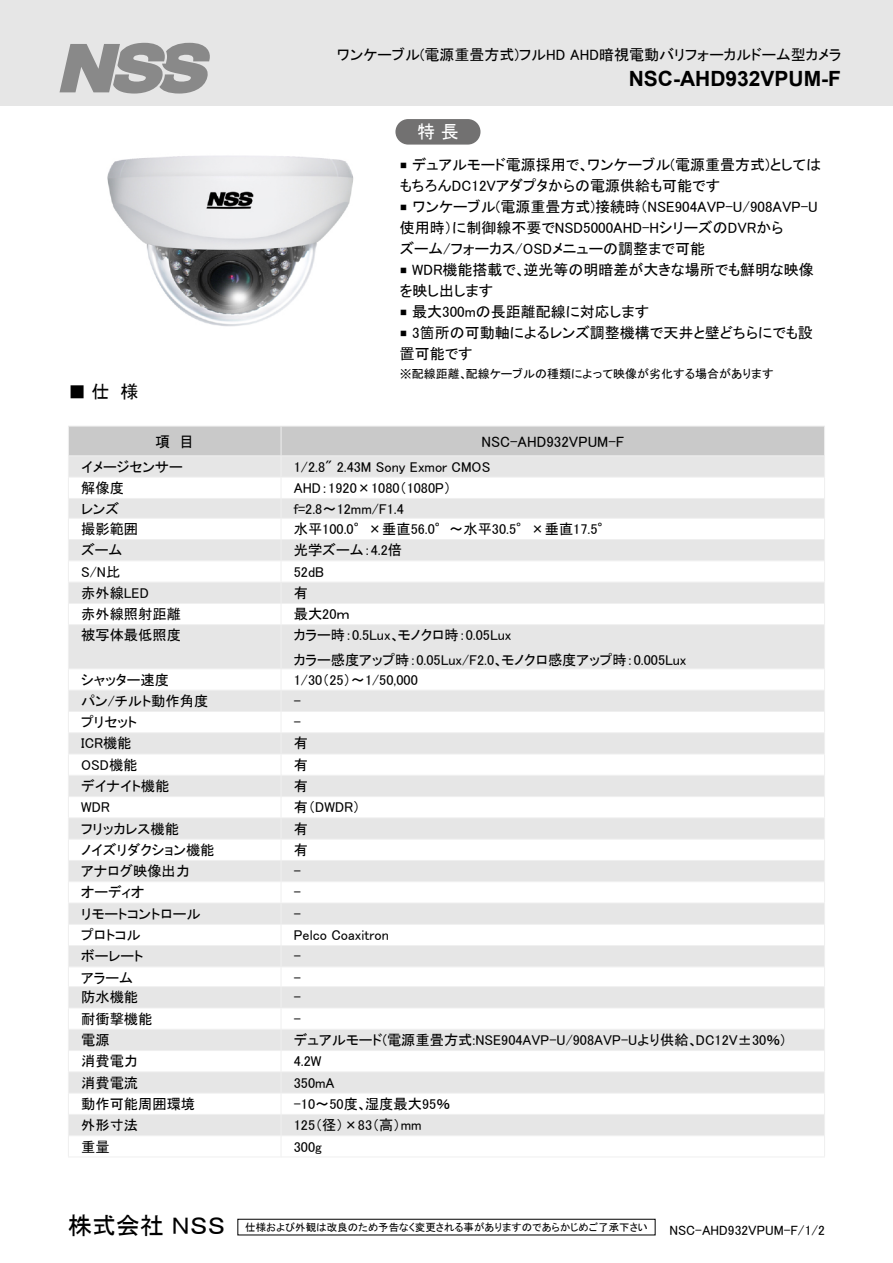
<style>
.page{position:relative;width:893px;height:1263px;background:#fff}
.page>*{position:absolute;margin:0;border:0;box-sizing:border-box;transform-origin:0 0}
.t1{font:24px "MS P Gothic";color:#000}
.t2{font:700 21px "Arial";color:#000}
.t3{font:18px "MS P Gothic";color:#000}
.t4{font:18px "MS P Gothic";color:#fff}
.t5{font:15px/21px "MS P Gothic";color:#000}
.t6{font:14.25px/19.8px "MS P Gothic";color:#000}
.t7{font:13.5px "MS P Gothic";color:#000}
.t8{font:12px "MS P Gothic";color:#000}
.t9{font:10.5px "MS P Gothic";color:#000}
.t10{font:7.5px "MS P Gothic";color:#000}
</style>
<div class="page">
<img style="left:107px;top:155px;width:247px;height:172px">
<div style="left:0;top:0;width:893px;height:106px;background:#e6e6e6"></div>
<svg style="left:60px;top:43px;width:150px;height:51px"></svg>
<div style="left:395px;top:119px;width:85px;height:26px;background:#727171;border-radius:13px"></div>
<svg style="left:69px;top:625px;width:755px;height:510px;fill:#e6e6e6"></svg>
<svg style="left:68px;top:426px;width:757px;height:198px"></svg>
<hr style="left:68px;top:624px;width:213px;height:1px;background:#efefef">
<hr style="left:68px;top:625px;width:1px;height:43px;background:#efefef">
<hr style="left:281px;top:624px;width:544px;height:1px;background:#efefef">
<hr style="left:281px;top:625px;width:1px;height:43px;background:#efefef">
<hr style="left:824px;top:625px;width:1px;height:43px;background:#efefef">
<hr style="left:68px;top:668px;width:213px;height:1px;background:#efefef">
<hr style="left:281px;top:668px;width:544px;height:1px;background:#efefef">
<hr style="left:68px;top:690px;width:213px;height:1px;background:#efefef">
<hr style="left:281px;top:690px;width:544px;height:1px;background:#efefef">
<hr style="left:68px;top:711px;width:213px;height:1px;background:#efefef">
<hr style="left:281px;top:711px;width:544px;height:1px;background:#efefef">
<hr style="left:68px;top:732px;width:213px;height:1px;background:#efefef">
<hr style="left:281px;top:732px;width:544px;height:1px;background:#efefef">
<hr style="left:68px;top:754px;width:213px;height:1px;background:#efefef">
<hr style="left:281px;top:754px;width:544px;height:1px;background:#efefef">
<hr style="left:68px;top:775px;width:213px;height:1px;background:#efefef">
<hr style="left:281px;top:775px;width:544px;height:1px;background:#efefef">
<hr style="left:68px;top:796px;width:213px;height:1px;background:#efefef">
<hr style="left:281px;top:796px;width:544px;height:1px;background:#efefef">
<hr style="left:68px;top:817px;width:213px;height:1px;background:#efefef">
<hr style="left:281px;top:817px;width:544px;height:1px;background:#efefef">
<hr style="left:68px;top:839px;width:213px;height:1px;background:#efefef">
<hr style="left:281px;top:839px;width:544px;height:1px;background:#efefef">
<hr style="left:68px;top:860px;width:213px;height:1px;background:#efefef">
<hr style="left:281px;top:860px;width:544px;height:1px;background:#efefef">
<hr style="left:68px;top:881px;width:213px;height:1px;background:#efefef">
<hr style="left:281px;top:881px;width:544px;height:1px;background:#efefef">
<hr style="left:68px;top:903px;width:213px;height:1px;background:#efefef">
<hr style="left:281px;top:903px;width:544px;height:1px;background:#efefef">
<hr style="left:68px;top:924px;width:213px;height:1px;background:#efefef">
<hr style="left:281px;top:924px;width:544px;height:1px;background:#efefef">
<hr style="left:68px;top:945px;width:213px;height:1px;background:#efefef">
<hr style="left:281px;top:945px;width:544px;height:1px;background:#efefef">
<hr style="left:68px;top:966px;width:213px;height:1px;background:#efefef">
<hr style="left:281px;top:966px;width:544px;height:1px;background:#efefef">
<hr style="left:68px;top:986px;width:213px;height:1px;background:#efefef">
<hr style="left:281px;top:986px;width:544px;height:1px;background:#efefef">
<hr style="left:68px;top:1007px;width:213px;height:1px;background:#efefef">
<hr style="left:281px;top:1007px;width:544px;height:1px;background:#efefef">
<hr style="left:68px;top:1029px;width:213px;height:1px;background:#efefef">
<hr style="left:281px;top:1029px;width:544px;height:1px;background:#efefef">
<hr style="left:68px;top:1050px;width:213px;height:1px;background:#efefef">
<hr style="left:281px;top:1050px;width:544px;height:1px;background:#efefef">
<hr style="left:68px;top:1071px;width:213px;height:1px;background:#efefef">
<hr style="left:281px;top:1071px;width:544px;height:1px;background:#efefef">
<hr style="left:68px;top:1093px;width:213px;height:1px;background:#efefef">
<hr style="left:281px;top:1093px;width:544px;height:1px;background:#efefef">
<hr style="left:68px;top:1114px;width:213px;height:1px;background:#efefef">
<hr style="left:281px;top:1114px;width:544px;height:1px;background:#efefef">
<hr style="left:68px;top:1135px;width:213px;height:1px;background:#efefef">
<svg style="left:68px;top:669px;width:1px;height:487px"></svg>
<hr style="left:281px;top:1135px;width:544px;height:1px;background:#efefef">
<svg style="left:281px;top:669px;width:1px;height:468px"></svg>
<svg style="left:824px;top:669px;width:1px;height:487px"></svg>
<hr style="left:68px;top:1156px;width:213px;height:1px;background:#efefef">
<hr style="left:281px;top:1156px;width:544px;height:1px;background:#efefef">
<p class="t5" style="left:336px;top:44px;width:506px">ワンケーブル(電源重畳方式)フルHD AHD暗視電動バリフォーカルドーム型カメラ</p>
<h2 class="t2" style="left:629px;top:64px;width:214px">NSC-AHD932VPUM F-</h2>
<p class="t4" style="left:417px;top:123px;width:43px">特長</p>
<p class="t5" style="left:587px;top:154px;width:236px">ワンケーブル(電源重畳方式)としては</p>
<p class="t5" style="left:412px;top:154px;width:179px">デュアルモード電源採用で、</p>
<p class="t10" style="left:400px;top:161px;width:14px">■　</p>
<p class="t5" style="left:412px;top:175px;width:407px;text-indent:-12px">もちろんDC12Vアダプタからの電源供給も可能です<br>ワンケーブル(電源重畳方式)接続時（NSE904AVP U- /908AVP U-</p>
<p class="t10" style="left:400px;top:203px;width:14px">■　</p>
<p class="t5" style="left:400px;top:217px;width:385px">使用時）に制御線不要でNSD5000AHD-HシリーズのDVRから</p>
<p class="t5" style="left:400px;top:238px;width:307px">ズーム/フォーカス/OSDメニューの調整まで可能</p>
<p class="t5" style="left:523px;top:259px;width:292px">逆光等の明暗差が大きな場所でも鮮明な映像</p>
<p class="t5" style="left:412px;top:259px;width:115px">WDR機能搭載で、</p>
<p class="t10" style="left:400px;top:266px;width:14px">■　</p>
<p class="t5" style="left:412px;top:280px;width:238px;text-indent:-12px">を映し出します<br>最大300mの長距離配線に対応します</p>
<p class="t10" style="left:400px;top:308px;width:14px">■　</p>
<p class="t5" style="left:412px;top:322px;width:402px">3箇所の可動軸によるレンズ調整機構で天井と壁どちらにでも設</p>
<p class="t10" style="left:400px;top:329px;width:14px">■　</p>
<p class="t5" style="left:400px;top:343px;width:74px">置可能です</p>
<p class="t8" style="left:466px;top:367px;width:309px">配線ケーブルの種類によって映像が劣化する場合があります</p>
<p class="t8" style="left:400px;top:367px;width:69px">※配線距離、</p>
<p class="t3" style="left:68px;top:382px;width:43px">■ 仕</p>
<p class="t3" style="left:120px;top:382px;width:19px">様</p>
<p class="t5" style="left:155px;top:431px;width:16px">項</p>
<p class="t5" style="left:179px;top:431px;width:16px">目</p>
<p class="t5" style="left:481px;top:431px;width:144px">NSC-AHD932VPUM F-</p>
<p class="t6" style="left:81px;top:456px;width:103px">イメージセンサー</p>
<p class="t6" style="left:294px;top:456px;width:198px">1/2.8" 2.43M Sony Exmor CMOS</p>
<p class="t6" style="left:81px;top:478px;width:44px">解像度</p>
<p class="t6" style="left:294px;top:478px;width:159px">AHD：1920×1080（1080P(</p>
<p class="t6" style="left:81px;top:499px;width:40px">レンズ</p>
<p class="t6" style="left:294px;top:499px;width:112px">=f 2.8～12mm F/ 1.4</p>
<p class="t6" style="left:81px;top:519px;width:58px">撮影範囲</p>
<p class="t6" style="left:294px;top:519px;width:319px">水平100.0°×垂直56.0°～水平30.5°×垂直17.5°</p>
<p class="t6" style="left:81px;top:540px;width:43px">ズーム</p>
<p class="t6" style="left:294px;top:540px;width:110px">光学ズーム：4.2倍</p>
<p class="t6" style="left:81px;top:561px;width:41px">S/N比</p>
<p class="t6" style="left:294px;top:561px;width:32px">52dB</p>
<p class="t6" style="left:81px;top:583px;width:69px">赤外線LED</p>
<p class="t6" style="left:294px;top:583px;width:16px">有</p>
<p class="t6" style="left:81px;top:604px;width:101px">赤外線照射距離</p>
<p class="t6" style="left:294px;top:604px;width:58px">最大20ｍ</p>
<p class="t6" style="left:81px;top:625px;width:101px">被写体最低照度</p>
<p class="t6" style="left:294px;top:625px;width:108px">カラー時：0.5Lux、</p>
<p class="t6" style="left:398px;top:625px;width:115px">モノクロ時：0.05Lux</p>
<p class="t6" style="left:81px;top:669px;width:89px">シャッター速度</p>
<p class="t6" style="left:294px;top:650px;width:211px">カラー感度アップ時：0.05Lux F/ 2.0、<br>1/30)25 ~( 1/50,000</p>
<p class="t6" style="left:501px;top:650px;width:187px">モノクロ感度アップ時：0.005Lux</p>
<p class="t6" style="left:81px;top:691px;width:129px">パン/チルト動作角度</p>
<p class="t6" style="left:294px;top:691px;width:9px">-</p>
<p class="t6" style="left:81px;top:712px;width:57px">プリセット</p>
<p class="t6" style="left:294px;top:712px;width:9px">-</p>
<p class="t6" style="left:81px;top:733px;width:52px">ICR機能</p>
<p class="t6" style="left:294px;top:733px;width:16px">有</p>
<p class="t6" style="left:81px;top:755px;width:58px">OSD機能</p>
<p class="t6" style="left:294px;top:755px;width:16px">有</p>
<p class="t6" style="left:81px;top:776px;width:90px">デイナイト機能</p>
<p class="t6" style="left:294px;top:776px;width:16px">有</p>
<p class="t6" style="left:81px;top:797px;width:30px">WDR</p>
<p class="t6" style="left:294px;top:797px;width:68px">有（DWDR(</p>
<p class="t6" style="left:81px;top:818px;width:99px">フリッカレス機能</p>
<p class="t6" style="left:294px;top:818px;width:16px">有</p>
<p class="t6" style="left:81px;top:840px;width:135px">ノイズリダクション機能</p>
<p class="t6" style="left:294px;top:840px;width:16px">有</p>
<p class="t6" style="left:81px;top:861px;width:110px">アナログ映像出力</p>
<p class="t6" style="left:294px;top:861px;width:9px">-</p>
<p class="t6" style="left:81px;top:882px;width:65px">オーディオ</p>
<p class="t6" style="left:294px;top:882px;width:9px">-</p>
<p class="t6" style="left:81px;top:904px;width:121px">リモートコントロール</p>
<p class="t6" style="left:294px;top:904px;width:9px">-</p>
<p class="t6" style="left:81px;top:925px;width:61px">プロトコル</p>
<p class="t6" style="left:294px;top:925px;width:97px">Pelco Coaxitron</p>
<p class="t6" style="left:81px;top:946px;width:64px">ボーレート</p>
<p class="t6" style="left:294px;top:946px;width:9px">-</p>
<p class="t6" style="left:81px;top:967px;width:53px">アラーム</p>
<p class="t6" style="left:294px;top:967px;width:9px">-</p>
<p class="t6" style="left:81px;top:987px;width:58px">防水機能</p>
<p class="t6" style="left:294px;top:987px;width:9px">-</p>
<p class="t6" style="left:81px;top:1009px;width:73px">耐衝撃機能</p>
<p class="t6" style="left:294px;top:1009px;width:9px">-</p>
<p class="t6" style="left:81px;top:1030px;width:30px">電源</p>
<p class="t6" style="left:294px;top:1030px;width:406px">デュアルモード(電源重畳方式:NSE904AVP U- /908AVP-Uより供給、</p>
<p class="t6" style="left:696px;top:1030px;width:91px">DC12V±30％(</p>
<p class="t6" style="left:81px;top:1051px;width:58px">消費電力</p>
<p class="t6" style="left:294px;top:1051px;width:29px">4.2W</p>
<p class="t6" style="left:81px;top:1072px;width:58px">消費電流</p>
<p class="t6" style="left:294px;top:1072px;width:42px">350mA</p>
<p class="t6" style="left:81px;top:1094px;width:115px">動作可能周囲環境</p>
<p class="t6" style="left:294px;top:1094px;width:75px">-10～50度、</p>
<p class="t6" style="left:365px;top:1094px;width:87px">湿度最大95％</p>
<p class="t6" style="left:81px;top:1115px;width:58px">外形寸法</p>
<p class="t6" style="left:294px;top:1115px;width:129px">125 径（ ）×83 高（ ）mm</p>
<p class="t6" style="left:81px;top:1136px;width:30px">重量</p>
<p class="t6" style="left:294px;top:1136px;width:29px">300g</p>
<h1 class="t1" style="left:68px;top:1213px;width:159px">株式会社ＮＳＳ</h1>
<p class="t9" style="left:245px;top:1222px;width:404px">仕様および外観は改良のため予告なく変更される事がありますのであらかじめご了承下さい</p>
<p class="t7" style="left:669px;top:1223px;width:157px">NSC-AHD932VPUM F- /1/2</p>
</div>
